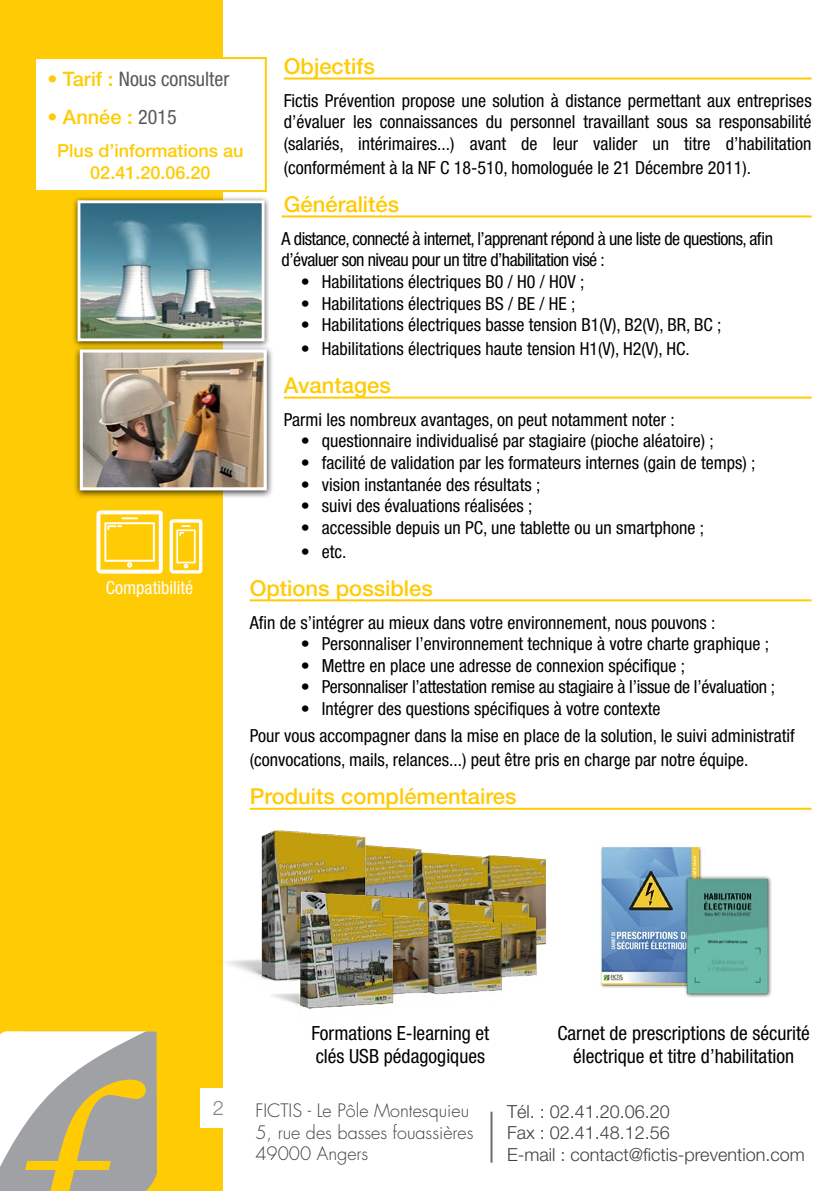
<style>
.page{position:relative;width:840px;height:1191px;background:#fff}
.page>*{position:absolute;margin:0;border:0;box-sizing:border-box;transform-origin:0 0}
.t1{font:500 22px "Helvetica Neue";color:#ffcb05}
.t2{font:condensed 20px "Helvetica Neue";color:#58595b}
.t3{font:500 20px "Helvetica Neue";color:#ffcb05}
.t4{font:300 20px "Helvetica Neue";color:#808285}
.t5{font:condensed 19.6px/23.4px "Helvetica Neue";color:#000}
.t6{font:condensed 18px/21.6px "Helvetica Neue";color:#000;text-align:justify}
.t7{font:condensed 18px/21.6px "Helvetica Neue";letter-spacing:-.03em;color:#000}
.t8{font:300 18px/21.6px "Helvetica Neue";color:#414042}
.t9{font:300 18px/21.6px "Futura";color:#414042}
.t10{font:500 18px/21.6px "Helvetica Neue";color:#ffcb05;text-align:center}
.t11{font:condensed 18px "Helvetica Neue";color:#fff}
.s1{font-weight:500;font-stretch:normal;color:#ffcb05}
.s2{font-weight:400;font-stretch:condensed;color:#58595b}
</style>
<div class="page">
<hr style="left:284px;top:78px;width:527px;height:2px;background:#ffcb05">
<hr style="left:281px;top:215px;width:530px;height:2px;background:#ffcb05">
<hr style="left:284px;top:396px;width:527px;height:2px;background:#ffcb05">
<hr style="left:249px;top:599px;width:562px;height:2px;background:#ffcb05">
<hr style="left:249px;top:807px;width:562px;height:2px;background:#ffcb05">
<div style="left:0;top:0;width:222px;height:1191px;background:#ffcb05"></div>
<div style="left:200px;top:1088px;width:37px;height:40px;background:#fff"></div>
<div style="left:35px;top:58px;width:231px;height:133px;background:#fff"></div>
<div style="left:34px;top:57px;width:233px;height:135px;border:2px solid #ffcb05"></div>
<svg style="left:0;top:1031px;width:157px;height:160px;background:#c6c1aa"></svg>
<div style="left:72px;top:196px;width:198px;height:153px;background:#000;opacity:.75"></div>
<img style="left:81px;top:204px;width:179px;height:133px">
<div style="left:77px;top:200px;width:187px;height:141px;border:3px solid #fff"></div>
<div style="left:73px;top:345px;width:200px;height:154px;background:#000;opacity:.75"></div>
<img style="left:84px;top:353px;width:179px;height:133px">
<div style="left:80px;top:349px;width:187px;height:141px;border:3px solid #fff"></div>
<img style="left:600px;top:846px;width:102px;height:142px">
<img style="left:491px;top:855px;width:56px;height:90px">
<img style="left:369px;top:845px;width:53px;height:36px">
<img style="left:222px;top:828px;width:147px;height:170px">
<img style="left:374px;top:850px;width:117px;height:43px">
<img style="left:409px;top:884px;width:46px;height:9px">
<img style="left:271px;top:881px;width:138px;height:128px">
<img style="left:514px;top:893px;width:26px;height:84px">
<img style="left:405px;top:893px;width:109px;height:109px">
<div style="left:683px;top:875px;width:89px;height:123px;background:#000;opacity:.75"></div>
<img style="left:687px;top:879px;width:80px;height:114px">
<hr style="left:490px;top:1111px;width:2px;height:51px;background:#6d6e71">
<svg style="left:96px;top:510px;width:67px;height:63px"></svg>
<svg style="left:169px;top:519px;width:33px;height:54px"></svg>
<p class="t1" style="left:284px;top:53px;width:92px">Objectifs</p>
<p class="t6" style="left:284px;top:89px;width:529px">Fictis Prévention propose une solution à distance permettant aux entreprises d’évaluer les connaissances du personnel travaillant sous sa responsabilité (salariés, intérimaires...) avant de leur valider un titre d’habilitation</p>
<p class="t6" style="left:284px;top:157px;width:468px">(conformément à la NF C 18-510, homologuée le 21 Décembre 2011).</p>
<p class="t1" style="left:284px;top:191px;width:117px">Généralités</p>
<p class="t7" style="left:281px;top:227px;width:492px">A distance, connecté à internet, l’apprenant répond à une liste de questions, afin d’évaluer son niveau pour un titre d’habilitation visé :</p>
<p class="t6" style="left:300px;top:271px;width:285px">• Habilitations électriques B0 / H0 / H0V ;</p>
<p class="t6" style="left:300px;top:292px;width:276px">• Habilitations électriques BS / BE / HE ;</p>
<p class="t6" style="left:300px;top:314px;width:422px">• Habilitations électriques basse tension B1(V), B2(V), BR, BC ;</p>
<p class="t6" style="left:300px;top:338px;width:390px">• Habilitations électriques haute tension H1(V), H2(V), HC.</p>
<p class="t1" style="left:284px;top:372px;width:108px">Avantages</p>
<p class="t6" style="left:284px;top:408px;width:392px">Parmi les nombreux avantages, on peut notamment noter :</p>
<p class="t6" style="left:300px;top:430px;width:414px">• questionnaire individualisé par stagiaire (pioche aléatoire) ;</p>
<p class="t6" style="left:300px;top:452px;width:456px">• facilité de validation par les formateurs internes (gain de temps) ;</p>
<p class="t6" style="left:300px;top:473px;width:241px">• vision instantanée des résultats ;</p>
<p class="t6" style="left:300px;top:495px;width:233px">• suivi des évaluations réalisées ;</p>
<p class="t6" style="left:300px;top:516px;width:405px">• accessible depuis un PC, une tablette ou un smartphone ;</p>
<p class="t6" style="left:300px;top:540px;width:47px">• etc.</p>
<p class="t1" style="left:249px;top:575px;width:185px">Options possibles</p>
<p class="t6" style="left:249px;top:611px;width:467px">Afin de s’intégrer au mieux dans votre environnement, nous pouvons :</p>
<p class="t6" style="left:300px;top:633px;width:469px">• Personnaliser l’environnement technique à votre charte graphique ;</p>
<p class="t6" style="left:300px;top:654px;width:386px">• Mettre en place une adresse de connexion spécifique ;</p>
<p class="t6" style="left:300px;top:676px;width:475px">• Personnaliser l’attestation remise au stagiaire à l’issue de l’évaluation ;</p>
<p class="t6" style="left:249px;top:695px;width:546px;line-height:27.2px;text-indent:51px">• Intégrer des questions spécifiques à votre contexte<br>Pour vous accompagner dans la mise en place de la solution, le suivi administratif</p>
<p class="t6" style="left:249px;top:749px;width:500px">(convocations, mails, relances...) peut être pris en charge par notre équipe.</p>
<p class="t1" style="left:249px;top:783px;width:268px">Produits complémentaires</p>
<p class="t2" style="left:47px;top:67px;width:183px"><span class="s1">• Tarif :</span> Nous consulter</p>
<p class="t3" style="left:47px;top:105px;width:131px">• Année : <span class="s2">2015</span></p>
<p class="t10" style="left:57px;top:140px;width:188px">Plus d’informations au<br>02.41.20.06.20</p>
<p class="t11" style="left:106px;top:577px;width:89px">Compatibilité</p>
<p class="t4" style="left:213px;top:1095px;width:13px">2</p>
<p class="t5" style="left:311px;top:1021px;width:179px">Formations E-learning et clés USB pédagogiques</p>
<p class="t5" style="left:557px;top:1021px;width:254px;text-align:center">Carnet de prescriptions de sécurité électrique et titre d’habilitation</p>
<p class="t9" style="left:255px;top:1100px;width:219px">FICTIS - Le Pôle Montesquieu<br>5, rue des basses fouassières<br>49000 Angers</p>
<p class="t8" style="left:506px;top:1100px;width:299px">Tél. : 02.41.20.06.20<br>Fax : 02.41.48.12.56<br>E-mail : contact@fictis-prevention.com</p>
</div>
